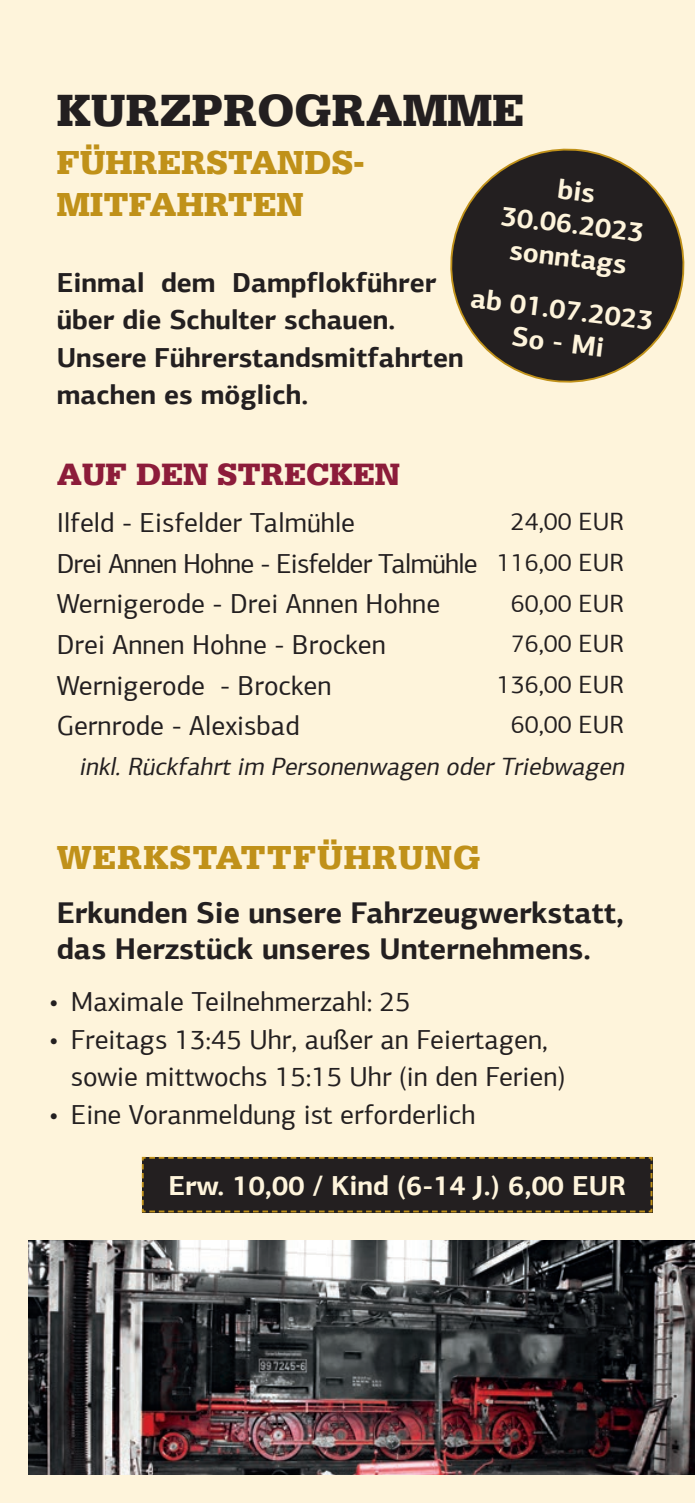
<style>
.page{position:relative;width:695px;height:1503px;background:#fff}
.page>*{position:absolute;margin:0;border:0;box-sizing:border-box;transform-origin:0 0}
.t1{font:900 47.5px "Serifa LT";color:#231f20}
.t2{font:900 35px/42px "Serifa LT";color:#c09119}
.t3{font:900 35px "Serifa LT";letter-spacing:.03em;color:#c09119}
.t4{font:900 32.5px "Serifa LT";color:#8c1c3a}
.t5{font:700 30px/36px "PF Agora Sans Pro";color:#231f20}
.t6{font:27.5px/37.5px "PF Agora Sans Pro";color:#231f20}
.t7{font:700 27.5px/37.5px "PF Agora Sans Pro";color:#231f20}
.t8{font:700 27.5px/33px "PF Agora Sans Pro";color:#fef4db;text-align:center}
.t9{font:27.5px/40.5px "PF Agora Sans Pro";letter-spacing:-.03em;color:#231f20}
.t10{font:italic 25px "PF Agora Sans Pro";color:#231f20}
.t11{font:25px "PF Agora Sans Pro";color:#231f20}
.s1{font-size:25px}
</style>
<div class="page">
<div style="left:0;top:0;width:694px;height:1502px;background:#fef4db"></div>
<hr style="left:694px;top:923px;width:1px;height:551px;background:#b3b2a0">
<svg style="left:450px;top:148px;width:235px;height:235px"></svg>
<svg style="left:141px;top:1156px;width:512px;height:57px;background:#2d2723"></svg>
<img style="left:28px;top:1240px;width:666px;height:234px">
<h1 class="t1" style="left:57px;top:82px;width:469px">KURZPROGRAMME</h1>
<p class="t2" style="left:57px;top:141px;width:309px">FÜHRERSTANDS-<br>MITFAHRTEN</p>
<p class="t8" style="left:507px;top:166px;width:145px;rotate:7deg">bis<br>30.06.2023 sonntags</p>
<p class="t8" style="left:473px;top:281px;width:185px;rotate:7deg">ab 01.07.2023<br>So - Mi</p>
<p class="t7" style="left:57px;top:263px;width:408px">Einmal dem Dampflokführer über die Schulter schauen.<br>Unsere Führerstandsmitfahrten machen es möglich.</p>
<p class="t4" style="left:57px;top:455px;width:345px">AUF DEN STRECKEN</p>
<p class="t6" style="left:57px;top:504px;width:300px">Ilfeld - Eisfelder Talmühle</p>
<p class="t11" style="left:510px;top:507px;width:115px">24,00 EUR</p>
<p class="t9" style="left:57px;top:543px;width:568px">Drei Annen Hohne - Eisfelder Talmühle <span class="s1">116,00 EUR<br></span>Wernigerode - Drei Annen Hohne</p>
<p class="t11" style="left:510px;top:588px;width:115px">60,00 EUR</p>
<p class="t6" style="left:57px;top:626px;width:331px">Drei Annen Hohne - Brocken</p>
<p class="t11" style="left:510px;top:628px;width:115px">76,00 EUR</p>
<p class="t6" style="left:57px;top:666px;width:276px">Wernigerode - Brocken</p>
<p class="t11" style="left:496px;top:669px;width:129px">136,00 EUR</p>
<p class="t6" style="left:57px;top:707px;width:244px">Gernrode - Alexisbad</p>
<p class="t11" style="left:510px;top:710px;width:115px">60,00 EUR</p>
<p class="t10" style="left:79px;top:752px;width:552px">inkl.Rückfahrtim Personenwagen oderTriebwagen</p>
<p class="t3" style="left:57px;top:836px;width:425px">WERKSTATTFÜHRUNG</p>
<p class="t5" style="left:57px;top:894px;width:568px">Erkunden Sie unsere Fahrzeugwerkstatt, das Herzstück unseres Unternehmens.</p>
<p class="t6" style="left:50px;top:983px;width:362px">• Maximale Teilnehmerzahl: 25</p>
<p class="t6" style="left:71px;top:1020px;width:496px;text-indent:-21px">• Freitags 13:45 Uhr, außer an Feiertagen, sowie mittwochs 15:15 Uhr (in den Ferien)</p>
<p class="t6" style="left:50px;top:1095px;width:427px">• Eine Voranmeldung ist erforderlich</p>
<p class="t8" style="left:168px;top:1168px;width:459px">Erw. 10,00 / Kind (6-14 J.) 6,00 EUR</p>
</div>
